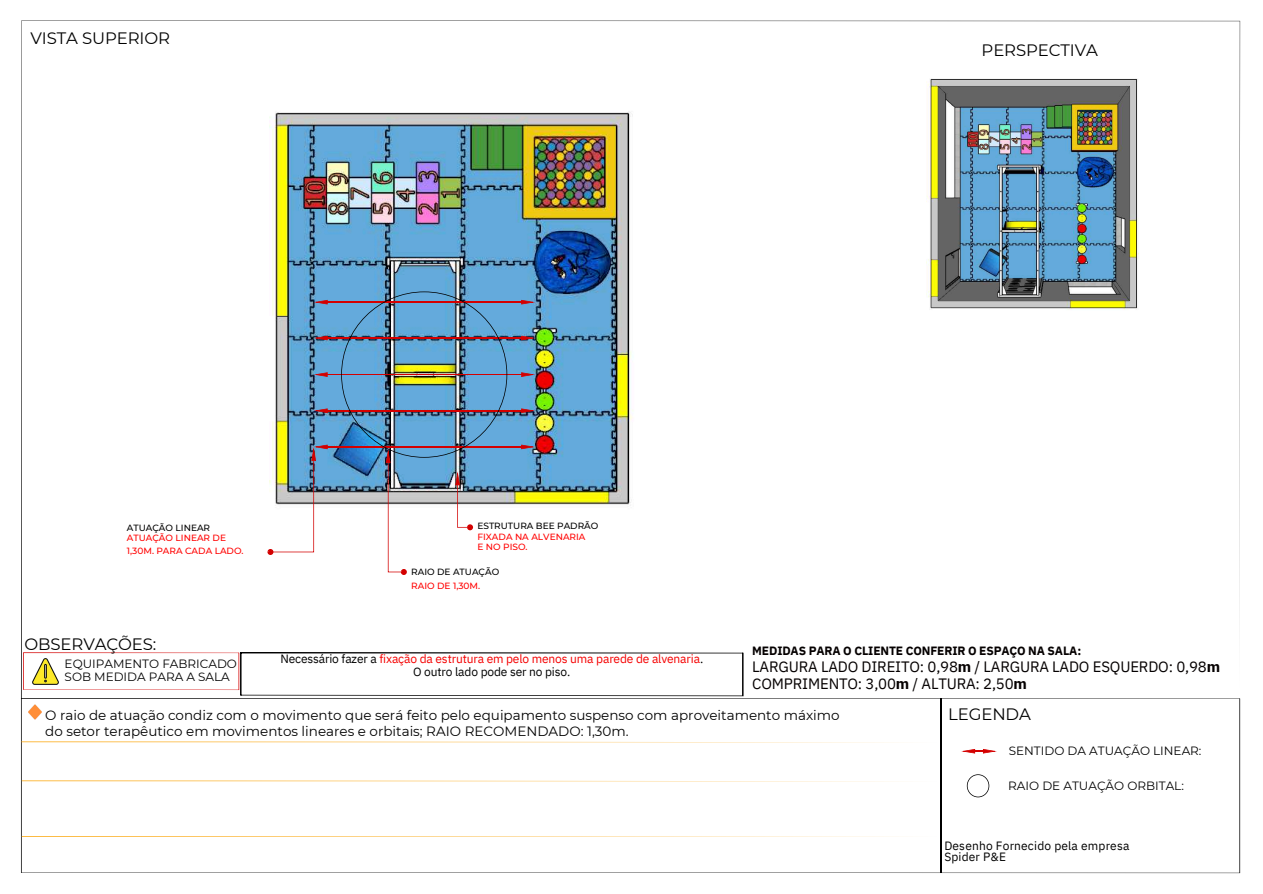
<style>
.page{position:relative;width:1263px;height:894px;background:#fff}
.page>*{position:absolute;margin:0;border:0;box-sizing:border-box;transform-origin:0 0}
.t1{font:16.5px "Montserrat";letter-spacing:-.005em;color:#000}
.t2{font:15px/16.8px "IBM Plex Sans";letter-spacing:-.01em;color:#050000}
.t3{font:13.5px/15.8px "Montserrat";color:#000}
.t4{font:12px/13.5px "IBM Plex Sans";letter-spacing:-.01em;color:#f50000;text-align:center}
.t5{font:12px/13.5px "Montserrat";color:#000}
.t6{font:700 12px "IBM Plex Sans";letter-spacing:-.01em;color:#050000}
.t7{font:12px/11.2px "IBM Plex Sans";letter-spacing:.015em;color:#000}
.t8{font:500 9px/10.2px "Montserrat";color:#f00}
.t9{font:500 9px "Montserrat";color:#000}
.s1{color:#000}
.s2{font-weight:700}
</style>
<div class="page">
<svg style="left:21px;top:698px;width:1219px;height:174px"></svg>
<hr style="left:941px;top:698px;width:1px;height:174px;background:#000">
<svg style="left:22px;top:835px;width:919px;height:1px"></svg>
<svg style="left:22px;top:780px;width:919px;height:1px"></svg>
<svg style="left:21px;top:741px;width:920px;height:1px"></svg>
<img style="left:270px;top:111px;width:364px;height:395px">
<img style="left:24px;top:700px;width:22px;height:23px">
<svg style="left:23px;top:652px;width:720px;height:44px"></svg>
<hr style="left:327px;top:374px;width:195px;height:1px;background:#d40000">
<svg style="left:521px;top:372px;width:14px;height:5px"></svg>
<svg style="left:314px;top:372px;width:14px;height:5px"></svg>
<hr style="left:327px;top:337px;width:195px;height:1px;background:#d40000">
<svg style="left:521px;top:335px;width:14px;height:5px"></svg>
<svg style="left:314px;top:335px;width:14px;height:5px"></svg>
<hr style="left:327px;top:302px;width:195px;height:1px;background:#d40000">
<svg style="left:521px;top:300px;width:14px;height:4px"></svg>
<svg style="left:314px;top:300px;width:14px;height:4px"></svg>
<hr style="left:327px;top:410px;width:195px;height:1px;background:#d40000">
<svg style="left:521px;top:408px;width:14px;height:5px"></svg>
<svg style="left:314px;top:408px;width:14px;height:5px"></svg>
<hr style="left:327px;top:446px;width:195px;height:1px;background:#d40000">
<svg style="left:521px;top:444px;width:14px;height:5px"></svg>
<svg style="left:967px;top:774px;width:22px;height:23px"></svg>
<svg style="left:961px;top:748px;width:36px;height:5px"></svg>
<img style="left:926px;top:78px;width:212px;height:232px">
<svg style="left:267px;top:444px;width:61px;height:111px"></svg>
<img style="left:341px;top:291px;width:166px;height:284px">
<p class="t1" style="left:31px;top:28px;width:141px">VISTA SUPERIOR</p>
<p class="t1" style="left:982px;top:40px;width:118px">PERSPECTIVA</p>
<h2 class="t8" style="left:127px;top:522px;width:101px"><span class="s1">ATUAÇÃO LINEAR<br></span>ATUAÇÃO LINEAR DE</h2>
<h1 class="t8" style="left:127px;top:545px;width:118px">1,30M. PARA CADA LADO.</h1>
<p class="t1" style="left:25px;top:634px;width:133px">OBSERVAÇÕES:</p>
<p class="t5" style="left:65px;top:656px;width:174px">EQUIPAMENTO FABRICADO<br>SOB MEDIDA PARA A SALA</p>
<h3 class="t8" style="left:477px;top:521px;width:123px"><span class="s1">ESTRUTURA BEE PADRÃO<br></span>FIXADA NA ALVENARIA<br>E NO PISO.</h3>
<h3 class="t9" style="left:411px;top:566px;width:90px">RAIO DE ATUAÇÃO</h3>
<h4 class="t8" style="left:411px;top:580px;width:70px">RAIO DE 1,30M.</h4>
<h4 class="t4" style="left:280px;top:651px;width:424px"><span class="s1">Necessário fazer a</span> fixação da estrutura em pelo menos uma parede de alvenaria<span class="s1">.<br>O outro lado pode ser no piso.</span></h4>
<p class="t6" style="left:752px;top:643px;width:331px">MEDIDAS PARA O CLIENTE CONFERIR O ESPAÇO NA SALA:</p>
<p class="t2" style="left:752px;top:658px;width:469px">LARGURA LADO DIREITO: 0,98<span class="s2">m</span> / LARGURA LADO ESQUERDO: 0,98<span class="s2">m<br></span>COMPRIMENTO: 3,00<span class="s2">m</span> / ALTURA: 2,50<span class="s2">m</span></p>
<h1 class="t3" style="left:45px;top:707px;width:796px">O raio de atuação condiz com o movimento que será feito pelo equipamento suspenso com aproveitamento máximo do setor terapêutico em movimentos lineares e orbitais; RAIO RECOMENDADO: 1,30m.</h1>
<h1 class="t1" style="left:948px;top:704px;width:84px">LEGENDA</h1>
<h3 class="t5" style="left:1009px;top:744px;width:194px">SENTIDO DA ATUAÇÃO LINEAR:</h3>
<h4 class="t5" style="left:1008px;top:778px;width:177px">RAIO DE ATUAÇÃO ORBITAL:</h4>
<p class="t7" style="left:944px;top:839px;width:187px">Desenho Fornecido pela empresa<br>Spider P&amp;E</p>
</div>
